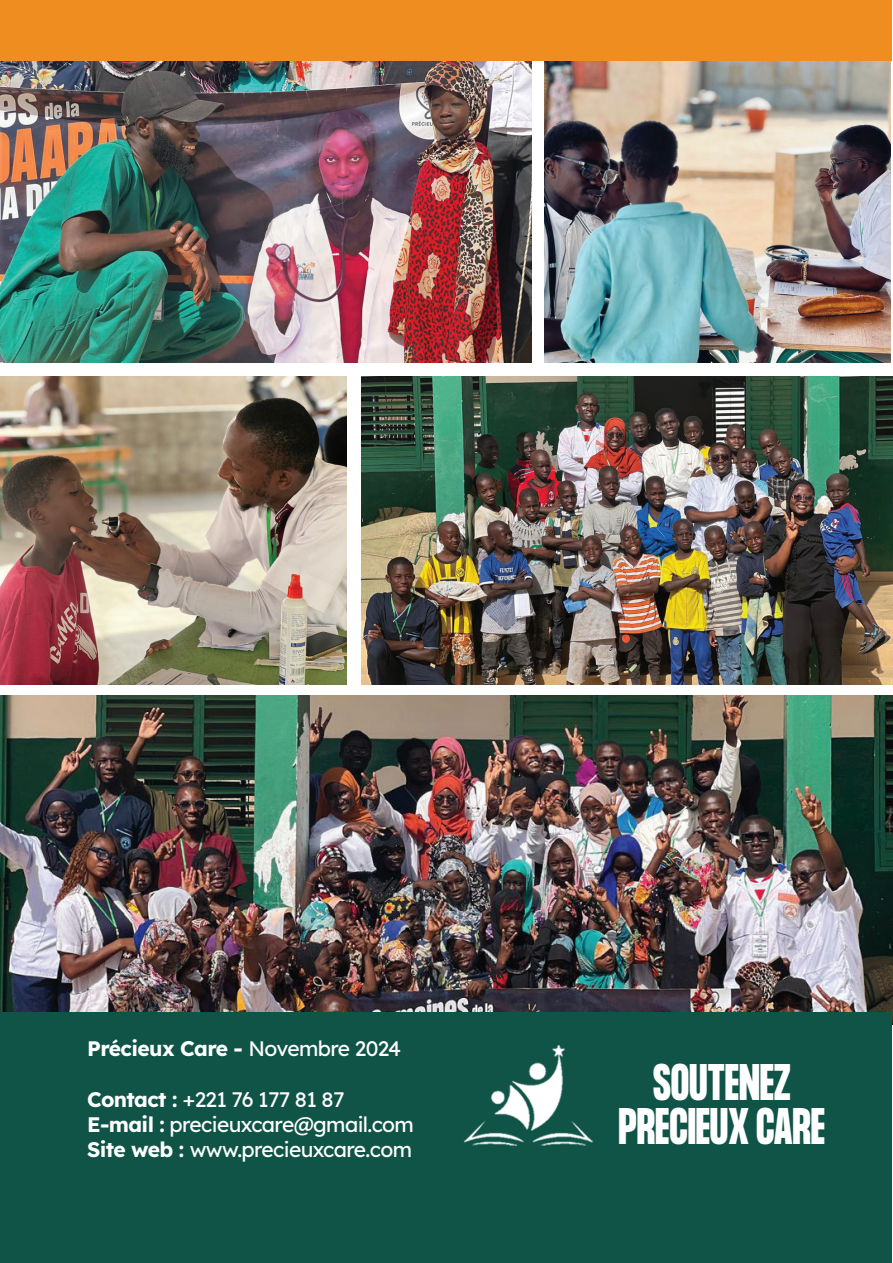
<style>
.page{position:relative;width:893px;height:1263px;background:#fff}
.page>*{position:absolute;margin:0;border:0;box-sizing:border-box;transform-origin:0 0}
.t1{font:700 45px/43.5px "Formula Condensed";letter-spacing:.01em;color:#fff;text-align:center}
.t2{font:21px/25.2px "Lexend";letter-spacing:-.03em;color:#fff}
.t3{font:700 21px "Lexend";letter-spacing:-.03em;color:#fff}
.s1{font-weight:400}
.s2{font-weight:700}
</style>
<div class="page">
<img style="left:0;top:54px;width:531px;height:308px">
<img style="left:544px;top:61px;width:347px;height:301px">
<img style="left:361px;top:376px;width:532px;height:309px">
<img style="left:0;top:376px;width:347px;height:309px">
<img style="left:0;top:695px;width:893px;height:330px">
<div style="left:1px;top:1012px;width:891px;height:250px;background:#105347"></div>
<img style="left:463px;top:1045px;width:130px;height:101px">
<div style="left:1px;top:1px;width:891px;height:60px;background:#f08d20"></div>
<p class="t3" style="left:87px;top:1032px;width:316px">Précieux Care - <span class="s1">Novembre 2024</span></p>
<p class="t2" style="left:87px;top:1085px;width:328px"><span class="s2">Contact :</span> +221 76 177 81 87<br><span class="s2">E-mail :</span> precieuxcare@gmail.com<br><span class="s2">Site web :</span> www.precieuxcare.com</p>
<h1 class="t1" style="left:619px;top:1063px;width:208px">SOUTENEZ<br>PRECIEUX CARE</h1>
</div>
